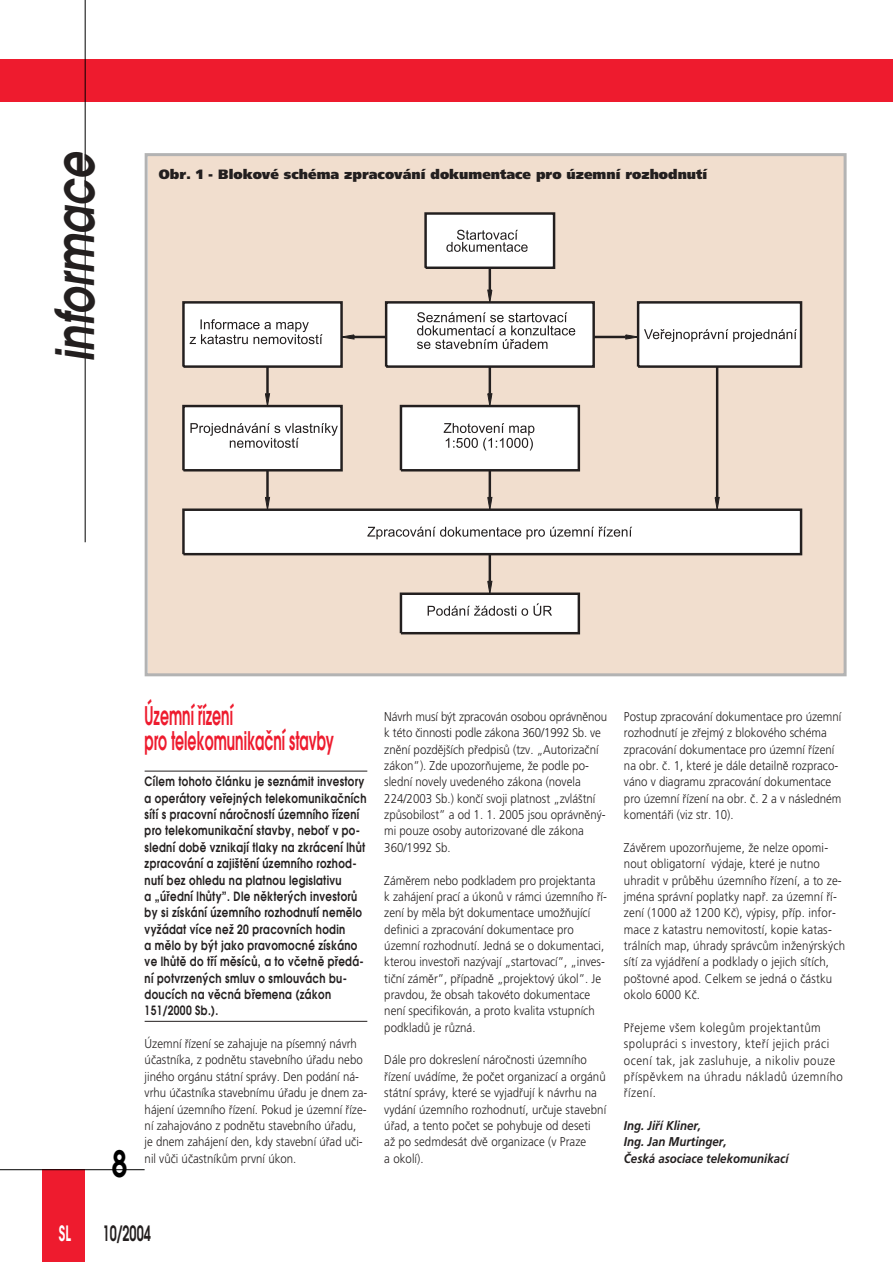
<style>
.page{position:relative;width:893px;height:1262px;background:#fff}
.page>*{position:absolute;margin:0;border:0;box-sizing:border-box;transform-origin:0 0}
.t1{font:italic 600 52.5px "Avant Garde CE";color:#231f1f;scale:.8 1}
.t2{font:600 36px "Avant Garde CE";color:#000;scale:.8 1}
.t3{font:600 25.5px/25.5px "Avant Garde CE";color:#ee1b2e;scale:.55 1}
.t4{font:600 21px "Avant Garde CE";color:#231f1f;scale:.6 1}
.t5{font:600 21px "Avant Garde CE";color:#fff;scale:.6 1}
.t6{font:900 13.5px "Frutiger CE";color:#231f1f}
.t7{font:300 12.75px/16.4px "Frutiger CE";color:#231f1f;scale:.9 1}
.t8{font:600 12.75px/16.4px "Avant Garde CE";letter-spacing:.035em;color:#231f1f;scale:.8 1}
.t9{font:300 12.75px/16.4px "Frutiger CE";letter-spacing:.04em;color:#231f1f;scale:.9 1}
.t10{font:italic 700 12.75px/16.4px "Frutiger CE";color:#231f1f;scale:.9 1}
</style>
<div class="page">
<div style="left:43px;top:1169px;width:42px;height:92px;background:#ee1b2e"></div>
<div style="left:0;top:60px;width:892px;height:42px;background:#ee1b2e"></div>
<hr style="left:85px;top:0;width:1px;height:542px;background:#000">
<hr style="left:0;top:1169px;width:145px;height:1px;background:#000">
<hr style="left:145px;top:770px;width:222px;height:1px;background:#231f1f">
<hr style="left:145px;top:1021px;width:222px;height:1px;background:#231f1f">
<div style="left:148px;top:156px;width:695px;height:517px;background:#f1dece"></div>
<div style="left:424px;top:212px;width:131px;height:57px;background:#fff;border:2px solid #231f1f"></div>
<div style="left:385px;top:301px;width:210px;height:67px;background:#fff;border:2px solid #231f1f"></div>
<div style="left:637px;top:301px;width:165px;height:67px;background:#fff;border:2px solid #231f1f"></div>
<div style="left:182px;top:405px;width:161px;height:66px;background:#fff;border:2px solid #231f1f"></div>
<div style="left:399px;top:405px;width:181px;height:66px;background:#fff;border:2px solid #231f1f"></div>
<div style="left:182px;top:508px;width:620px;height:47px;background:#fff;border:2px solid #231f1f"></div>
<div style="left:399px;top:592px;width:181px;height:42px;background:#fff;border:2px solid #231f1f"></div>
<svg style="left:487px;top:290px;width:5px;height:13px"></svg>
<svg style="left:417px;top:312px;width:158px;height:37px"></svg>
<svg style="left:446px;top:230px;width:81px;height:22px"></svg>
<hr style="left:488px;top:268px;width:3px;height:22px;background:#231f1f">
<svg style="left:625px;top:329px;width:172px;height:13px"></svg>
<hr style="left:593px;top:336px;width:32px;height:2px;background:#231f1f">
<div style="left:182px;top:301px;width:161px;height:67px;background:#fff;border:2px solid #231f1f"></div>
<svg style="left:341px;top:335px;width:13px;height:4px"></svg>
<svg style="left:190px;top:423px;width:148px;height:25px"></svg>
<hr style="left:354px;top:336px;width:32px;height:2px;background:#231f1f">
<svg style="left:265px;top:393px;width:5px;height:14px"></svg>
<svg style="left:443px;top:423px;width:91px;height:27px"></svg>
<hr style="left:266px;top:366px;width:3px;height:28px;background:#231f1f">
<svg style="left:487px;top:393px;width:5px;height:14px"></svg>
<hr style="left:488px;top:366px;width:3px;height:28px;background:#231f1f">
<svg style="left:265px;top:497px;width:5px;height:13px"></svg>
<svg style="left:367px;top:527px;width:265px;height:12px"></svg>
<hr style="left:266px;top:470px;width:3px;height:27px;background:#231f1f">
<svg style="left:487px;top:497px;width:5px;height:13px"></svg>
<hr style="left:488px;top:470px;width:3px;height:27px;background:#231f1f">
<svg style="left:715px;top:497px;width:4px;height:13px"></svg>
<svg style="left:427px;top:603px;width:125px;height:13px"></svg>
<hr style="left:716px;top:366px;width:2px;height:131px;background:#231f1f">
<svg style="left:487px;top:581px;width:5px;height:13px"></svg>
<hr style="left:488px;top:554px;width:3px;height:27px;background:#231f1f">
<svg style="left:190px;top:319px;width:132px;height:25px"></svg>
<div style="left:145px;top:153px;width:701px;height:523px;border:3px solid #b3b3b3"></div>
<h1 class="t1" style="left:57px;top:362px;width:265px;rotate:-90deg">informace</h1>
<p class="t6" style="left:159px;top:169px;width:549px">Obr. 1 - Blokové schéma zpracování dokumentace pro územní rozhodnutí</p>
<h2 class="t2" style="left:111px;top:1151px;width:22px">8</h2>
<h3 class="t3" style="left:145px;top:706px;width:346px">Územní řízení<br>pro telekomunikační stavby</h3>
<p class="t8" style="left:145px;top:775px;width:279px">Cílem tohoto článku je seznámit investory a operátory veřejných telekomunikačních sítí s pracovní náročností územního řízení pro telekomunikační stavby, neboť v po&shy;slední době vznikají tlaky na zkrácení lhůt zpracování a zajištění územního rozhod&shy;nutí bez ohledu na platnou legislativu<br>a „úřední lhůty”. Dle některých investorů by si získání územního rozhodnutí nemělo vyžádat více než 20 pracovních hodin<br>a mělo by být jako pravomocné získáno ve lhůtě do tří měsíců, a to včetně předá&shy;ní potvrzených smluv o smlouvách bu&shy;doucích na věcná břemena (zákon 151/2000 Sb.).</p>
<p class="t7" style="left:145px;top:1036px;width:249px">Územní fiízení se zahajuje na písemn˘ návrh úãastníka, z podnûtu stavebního úfiadu nebo jiného orgánu státní správy. Den podání ná&shy;vrhu úãastníka stavebnímu úfiadu je dnem za&shy;hájení územního fiízení. Pokud je územní fiíze&shy;ní zahajováno z podnûtu stavebního úfiadu, je dnem zahájení den, kdy stavební úfiad uãi&shy;nil vÛãi úãastníkÛm první úkon.</p>
<p class="t7" style="left:384px;top:709px;width:249px">Návrh musí b˘t zpracován osobou oprávnûnou k této ãinnosti podle zákona 360/1992 Sb. ve znûní pozdûj‰ích pfiedpisÛ (tzv. „Autorizaãní zákon”). Zde upozorÀujeme, Ïe podle po&shy;slední novely uvedeného zákona (novela 224/2003 Sb.) konãí svoji platnost „zvlá‰tní zpÛsobilost” a od 1. 1. 2005 jsou oprávnûn˘- mi pouze osoby autorizované dle zákona 360/1992 Sb.</p>
<p class="t7" style="left:384px;top:873px;width:249px">Zámûrem nebo podkladem pro projektanta<br>k zahájení prací a úkonÛ v rámci územního fií&shy;zení by mûla b˘t dokumentace umoÏÀující definici a zpracování dokumentace pro územní rozhodnutí. Jedná se o dokumentaci, kterou investofii naz˘vají „startovací”, „inves&shy;tiãní zámûr”, pfiípadnû „projektov˘ úkol”. Je pravdou, Ïe obsah takovéto dokumentace není specifikován, a proto kvalita vstupních podkladÛ je rÛzná.</p>
<p class="t7" style="left:384px;top:1053px;width:248px">Dále pro dokreslení nároãnosti územního fiízení uvádíme, Ïe poãet organizací a orgánÛ státní správy, které se vyjadfiují k návrhu na vydání územního rozhodnutí, urãuje stavební úfiad, a tento poãet se pohybuje od deseti<br>aÏ po sedmdesát dvû organizace (v Praze<br>a okolí).</p>
<p class="t7" style="left:624px;top:709px;width:243px">Postup zpracování dokumentace pro územní rozhodnutí je zfiejm˘ z blokového schéma zpracování dokumentace pro územní fiízení na obr. ã. 1, které je dále detailnû rozpraco&shy;váno v diagramu zpracování dokumentace pro územní fiízení na obr. ã. 2 a v následném komentáfii (viz str. 10).</p>
<p class="t7" style="left:624px;top:840px;width:247px">Závûrem upozorÀujeme, Ïe nelze opomi&shy;nout obligatorní v˘daje, které je nutno uhradit v prÛbûhu územního fiízení, a to ze&shy;jména správní poplatky napfi. za územní fií&shy;zení (1000 aÏ 1200 Kã), v˘pisy, pfiíp. infor&shy;mace z katastru nemovitostí, kopie katas&shy;trálních map, úhrady správcÛm inÏen˘rsk˘ch sítí za vyjádfiení a podklady o jejich sítích, po‰tovné apod. Celkem se jedná o ãástku okolo 6000 Kã.</p>
<p class="t9" style="left:624px;top:1020px;width:245px">Pfiejeme v‰em kolegÛm projektantÛm spolupráci s investory, ktefií jejich práci ocení tak, jak zasluhuje, a nikoliv pouze pfiíspûvkem na úhradu nákladÛ územního fiízení.</p>
<p class="t10" style="left:624px;top:1118px;width:184px">Ing. Jifií Kliner,<br>Ing. Jan Murtinger,<br>âeská asociace telekomunikací</p>
<h3 class="t5" style="left:59px;top:1225px;width:22px">SL</h3>
<h3 class="t4" style="left:103px;top:1225px;width:82px">10/2004</h3>
</div>
